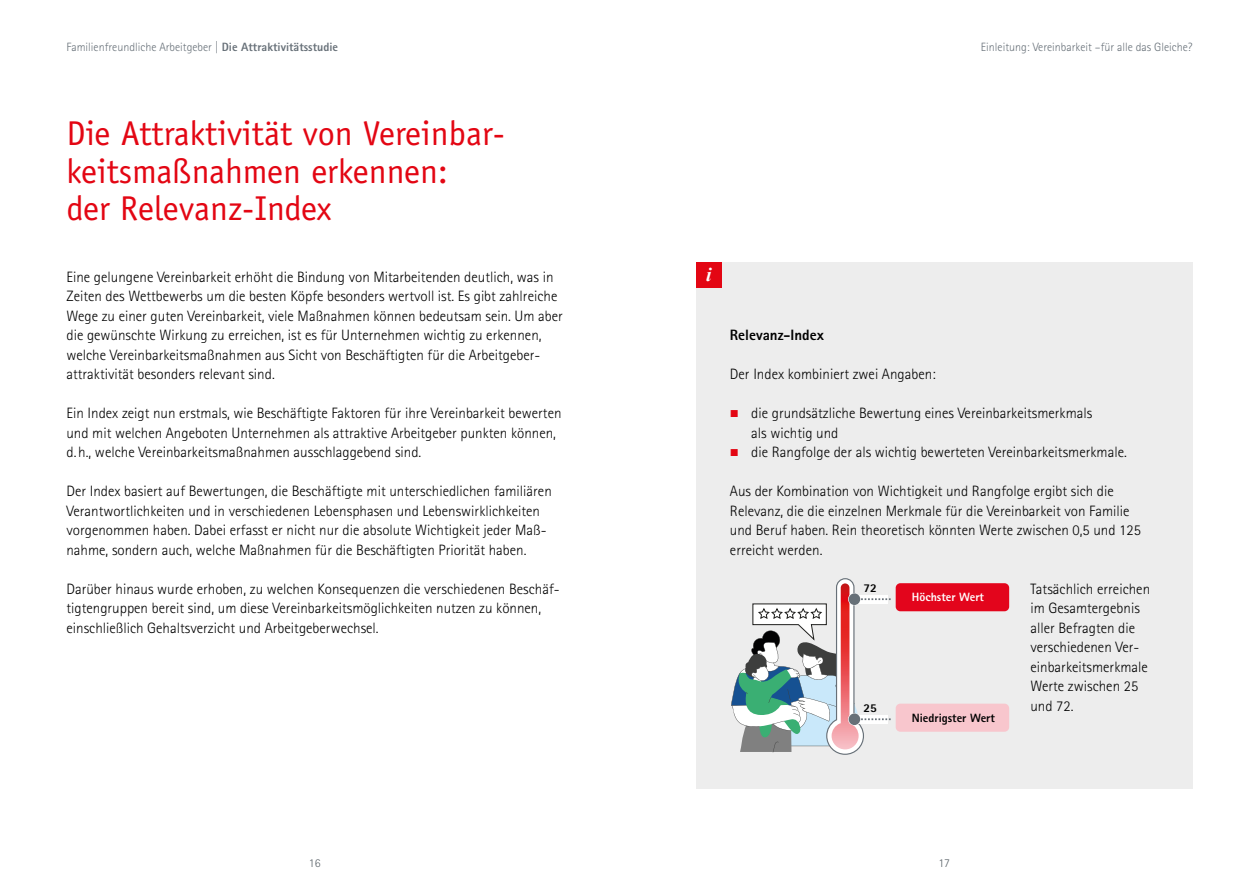
<style>
.page{position:relative;width:1259px;height:893px;background:#fff}
.page>*{position:absolute;margin:0;border:0;box-sizing:border-box;transform-origin:0 0}
.IHV_HL{font:34.5px/37.5px "Officina Sans Std";color:#e30613}
.t1{font:italic 700 19.5px "Times New Roman";color:#fff}
.P_Fliesstext{font:300 15px/19.5px "Rotis Sans Serif Std";color:#000}
.P_Auszeichnungstext{font:800 15px "Rotis Sans Serif Std";color:#000}
.t2{font:300 12px "Rotis Sans Serif Std";color:#677078}
.P_Bildunterschriften-_Fußnoten-Tabellen{font:800 12px "Rotis Sans Serif Std";color:#000}
.P_Bildunterschriften-_Fußnoten-Tabellen-2{font:800 12px "Rotis Sans Serif Std";color:#fff}
.t3{font:300 12px "Rotis Sans Serif Std";color:#596167}
.s1{font-weight:800}
.s2{font-family:"Arial";font-weight:400;color:#e30613}
</style>
<div class="page">
<div style="left:696px;top:262px;width:496px;height:527px;background:#ededed"></div>
<div style="left:696px;top:262px;width:25px;height:26px;background:#e30613"></div>
<svg style="left:731px;top:578px;width:159px;height:177px"></svg>
<div style="left:895px;top:583px;width:114px;height:28px;background:#e3051c;border-radius:5px"></div>
<div style="left:895px;top:704px;width:114px;height:28px;background:#f8c6cd;border-radius:5px"></div>
<p class="t2" style="left:66px;top:40px;width:273px">Familienfreundliche Arbeitgeber | <span class="s1">Die Attraktivitätsstudie</span></p>
<p class="t2" style="left:981px;top:40px;width:213px">Einleitung: Vereinbarkeit –für alle das Gleiche?</p>
<h1 class="IHV_HL" style="left:66px;top:115px;width:440px">Die Attraktivität von Vereinbar&shy;keitsmaßnahmen erkennen:<br>der Relevanz-Index</h1>
<p class="P_Fliesstext" style="left:66px;top:267px;width:498px">Eine gelungene Vereinbarkeit erhöht die Bindung von Mitarbeitenden deutlich, was in Zeiten des Wettbewerbs um die besten Köpfe besonders wertvoll ist. Es gibt zahlreiche Wege zu einer guten Vereinbarkeit, viele Maßnahmen können bedeutsam sein. Um aber die gewünschte Wirkung zu erreichen, ist es für Unternehmen wichtig zu erkennen, welche Vereinbarkeitsmaßnahmen aus Sicht von Beschäftigten für die Arbeitgeber&shy;attraktivität besonders relevant sind.</p>
<p class="P_Fliesstext" style="left:66px;top:404px;width:496px">Ein Index zeigt nun erstmals, wie Beschäftigte Faktoren für ihre Vereinbarkeit bewerten und mit welchen Angeboten Unternehmen als attraktive Arbeitgeber punkten können, d. h., welche Vereinbarkeitsmaßnahmen ausschlaggebend sind.</p>
<p class="P_Fliesstext" style="left:66px;top:482px;width:487px">Der Index basiert auf Bewertungen, die Beschäftigte mit unterschiedlichen familiären Verantwortlichkeiten und in verschiedenen Lebensphasen und Lebenswirklichkeiten vorgenommen haben. Dabei erfasst er nicht nur die absolute Wichtigkeit jeder Maß&shy;nahme, sondern auch, welche Maßnahmen für die Beschäftigten Priorität haben.</p>
<p class="P_Fliesstext" style="left:66px;top:579px;width:495px">Darüber hinaus wurde erhoben, zu welchen Konsequenzen die verschiedenen Beschäf&shy;tigtengruppen bereit sind, um diese Vereinbarkeitsmöglichkeiten nutzen zu können, einschließlich Gehaltsverzicht und Arbeitgeberwechsel.</p>
<p class="t1" style="left:706px;top:261px;width:7px">i</p>
<p class="P_Auszeichnungstext" style="left:730px;top:326px;width:95px">Relevanz-Index</p>
<p class="P_Fliesstext" style="left:730px;top:365px;width:207px">Der Index kombiniert zwei Angaben:</p>
<p class="P_Fliesstext" style="left:751px;top:404px;width:343px;text-indent:-21px"><span class="s2">■</span> die grundsätzliche Bewertung eines Vereinbarkeitsmerkmals als wichtig und</p>
<p class="P_Fliesstext" style="left:730px;top:443px;width:398px"><span class="s2">■</span> die Rangfolge der als wichtig bewerteten Vereinbarkeitsmerkmale.</p>
<p class="P_Fliesstext" style="left:730px;top:482px;width:412px">Aus der Kombination von Wichtigkeit und Rangfolge ergibt sich die Relevanz, die die einzelnen Merkmale für die Vereinbarkeit von Familie und Beruf haben. Rein theoretisch könnten Werte zwischen 0,5 und 125 erreicht werden.</p>
<p class="P_Fliesstext" style="left:1030px;top:579px;width:121px">Tatsächlich erreichen im Gesamtergebnis aller Befragten die verschiedenen Ver&shy;einbarkeitsmerkmale<br>Werte zwischen 25 und 72.</p>
<p class="P_Bildunterschriften-_Fußnoten-Tabellen" style="left:863px;top:581px;width:15px">72</p>
<p class="P_Bildunterschriften-_Fußnoten-Tabellen-2" style="left:912px;top:589px;width:74px">Höchster Wert</p>
<p class="P_Bildunterschriften-_Fußnoten-Tabellen" style="left:863px;top:700px;width:15px">25</p>
<p class="P_Bildunterschriften-_Fußnoten-Tabellen" style="left:912px;top:710px;width:85px">Niedrigster Wert</p>
<p class="t3" style="left:309px;top:856px;width:13px">16</p>
<p class="t3" style="left:938px;top:856px;width:13px">17</p>
</div>
